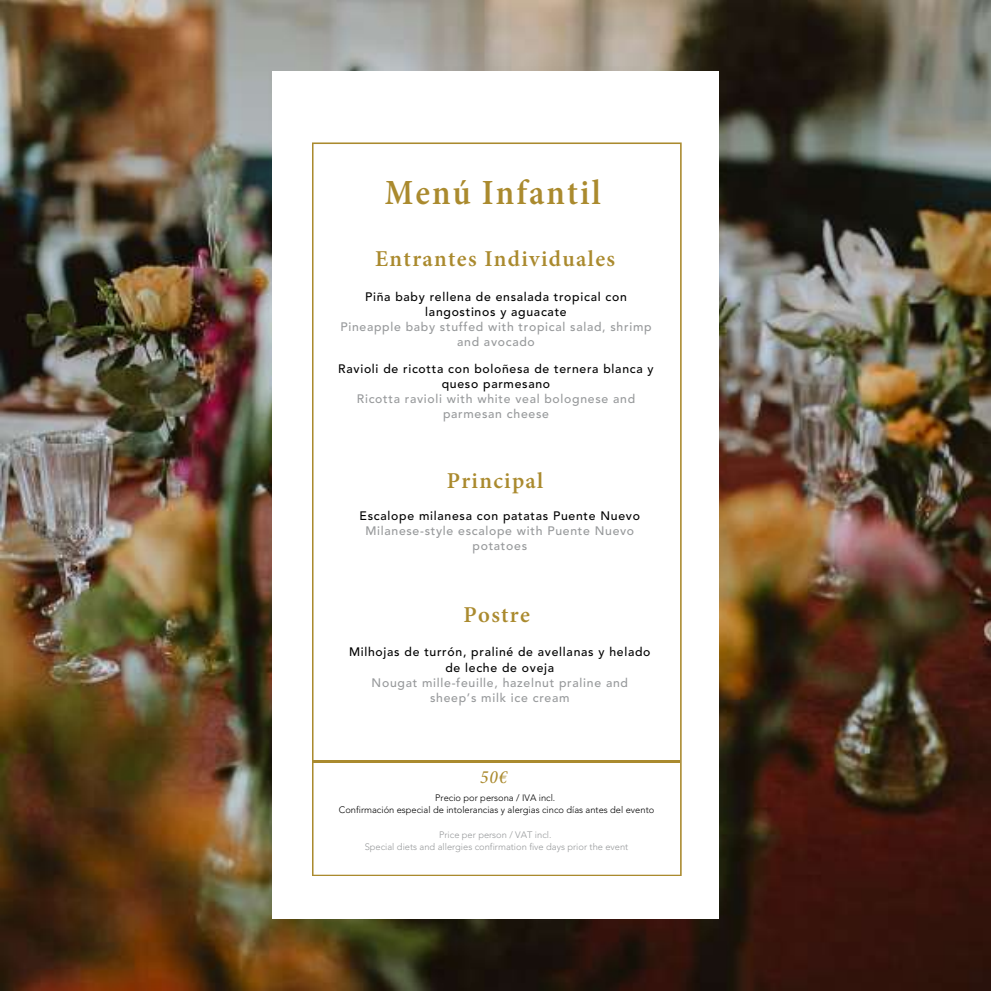
<style>
.page{position:relative;width:991px;height:993px;background:#fff}
.page>*{position:absolute;margin:0;border:0;box-sizing:border-box;transform-origin:0 0}
.t1{font:600 condensed 35.7px "Minion Pro";letter-spacing:.06em;color:#aa8a2e}
.t2{font:600 22.75px "Minion Pro";letter-spacing:.06em;color:#aa8a2e}
.t3{font:italic 500 condensed 18.55px "Minion Pro";color:#aa8a2e}
.t4{font:500 12.25px/15.4px "Avenir LT Std";letter-spacing:.06em;color:#97999b;text-align:center}
.t5{font:500 12.25px/15.4px "Avenir LT Std";letter-spacing:.06em;color:#000;text-align:center}
.t6{font:300 9.45px/12.2px "Avenir LT Std";color:#000;text-align:center}
.t7{font:300 9.45px/12.2px "Avenir LT Std";color:#97999b;text-align:center}
</style>
<div class="page">
<img style="left:0;top:0;width:990px;height:990px">
<div style="left:272px;top:72px;width:446px;height:846px;background:linear-gradient(to right,#fff,#fff)"></div>
<svg style="left:312px;top:142px;width:369px;height:734px"></svg>
<hr style="left:313px;top:760px;width:366px;height:1px;background:#aa8a2e">
<h1 class="t1" style="left:385px;top:178px;width:217px">Menú Infantil</h1>
<h2 class="t2" style="left:375px;top:249px;width:241px">Entrantes Individuales</h2>
<p class="t5" style="left:365px;top:289px;width:263px">Piña baby rellena de ensalada tropical con langostinos y aguacate</p>
<p class="t4" style="left:340px;top:320px;width:312px">Pineapple baby stuffed with tropical salad, shrimp and avocado</p>
<p class="t5" style="left:338px;top:361px;width:317px">Ravioli de ricotta con boloñesa de ternera blanca y queso parmesano</p>
<p class="t4" style="left:357px;top:392px;width:280px">Ricotta ravioli with white veal bolognese and parmesan cheese</p>
<h2 class="t2" style="left:446px;top:471px;width:98px">Principal</h2>
<p class="t5" style="left:359px;top:508px;width:282px">Escalope milanesa con patatas Puente Nuevo</p>
<p class="t4" style="left:365px;top:524px;width:270px">Milanese-style escalope with Puente Nuevo potatoes</p>
<h2 class="t2" style="left:463px;top:605px;width:68px">Postre</h2>
<p class="t5" style="left:349px;top:645px;width:303px">Milhojas de turrón, praliné de avellanas y helado de leche de oveja</p>
<p class="t4" style="left:371px;top:676px;width:258px">Nougat mille-feuille, hazelnut praline and sheep’s milk ice cream</p>
<h3 class="t3" style="left:480px;top:769px;width:29px">50€</h3>
<p class="t6" style="left:339px;top:791px;width:317px">Precio por persona / IVA incl.<br>Confirmación especial de intolerancias y alergias cinco días antes del evento</p>
<p class="t7" style="left:364px;top:829px;width:265px">Price per person / VAT incl.<br>Special diets and allergies confirmation five days prior the event</p>
</div>
